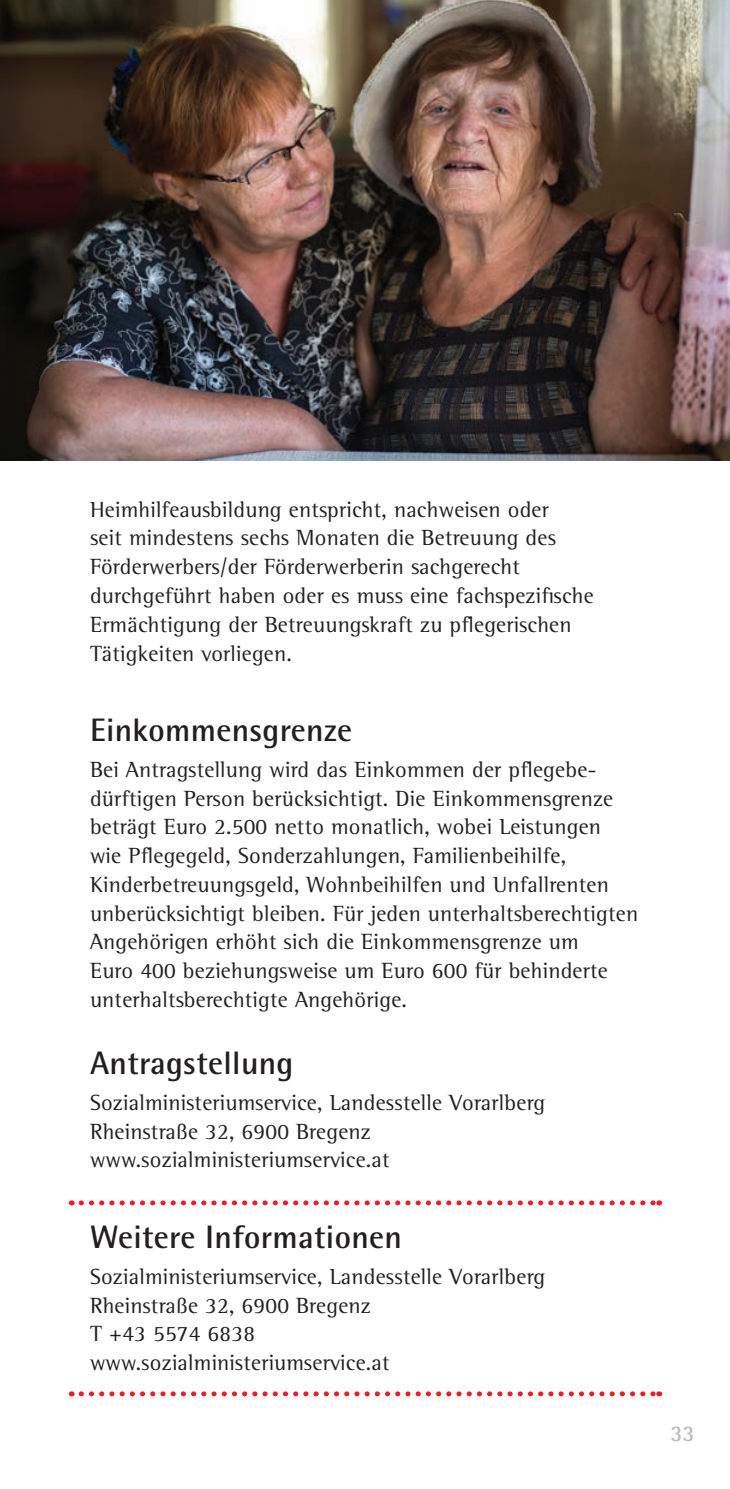
<style>
.page{position:relative;width:730px;height:1489px;background:#fff}
.page>*{position:absolute;margin:0;border:0;box-sizing:border-box;transform-origin:0 0}
.Überschrift_2_-_Absatzlinie_darüber{font:700 32.5px "Rotis Semi Sans Pro";letter-spacing:.01em;color:#231f20}
.Fließtext{font:700 32.5px "Rotis Semi Sans Pro";letter-spacing:.01em;color:#231f20}
.Überschrift_2{font:700 32.5px "Rotis Semi Sans Pro";letter-spacing:.01em;color:#231f20}
.Fließtext-2{font:22.5px/28.8px "Rotis Semi Serif Pro";letter-spacing:.01em;color:#231f20}
.Fließtext_Absatzlinie_darunter{font:22.5px/28.8px "Rotis Semi Serif Pro";letter-spacing:.01em;color:#231f20}
.t1{font:700 22.5px "Rotis Semi Sans Pro";color:#bcbdc0}
</style>
<div class="page">
<svg style="left:81px;top:1200px;width:579px;height:5px"></svg>
<svg style="left:81px;top:1391px;width:579px;height:5px"></svg>
<img style="left:0;top:0;width:730px;height:461px">
<p class="Fließtext-2" style="left:90px;top:494px;width:505px">Heimhilfeausbildung entspricht, nachweisen oder<br>seit mindestens sechs Monaten die Betreuung des Förderwerbers/der Förderwerberin sachgerecht durchgeführt haben oder es muss eine fachspezifische Ermächtigung der Betreuungskraft zu pflegerischen Tätigkeiten vorliegen.</p>
<p class="Fließtext" style="left:90px;top:710px;width:264px">Einkommensgrenze</p>
<p class="Fließtext-2" style="left:90px;top:754px;width:550px">Bei Antragstellung wird das Einkommen der pflegebe&shy;dürftigen Person berücksichtigt. Die Einkommensgrenze beträgt Euro 2.500 netto monatlich, wobei Leistungen<br>wie Pflegegeld, Sonderzahlungen, Familienbeihilfe, Kinderbetreuungsgeld, Wohnbeihilfen und Unfallrenten unberücksichtigt bleiben. Für jeden unterhaltsberechtigten Angehörigen erhöht sich die Einkommensgrenze um<br>Euro 400 beziehungsweise um Euro 600 für behinderte unterhaltsberechtigte Angehörige.</p>
<p class="Überschrift_2" style="left:90px;top:1043px;width:205px">Antragstellung</p>
<p class="Fließtext-2" style="left:90px;top:1087px;width:457px">Sozialministeriumservice, Landesstelle Vorarlberg<br>Rheinstraße 32, 6900 Bregenz www.sozialministeriumservice.at</p>
<p class="Überschrift_2_-_Absatzlinie_darüber" style="left:90px;top:1216px;width:313px">Weitere Informationen</p>
<p class="Fließtext-2" style="left:90px;top:1261px;width:457px">Sozialministeriumservice, Landesstelle Vorarlberg<br>Rheinstraße 32, 6900 Bregenz</p>
<p class="Fließtext_Absatzlinie_darunter" style="left:90px;top:1319px;width:301px">T +43 5574 6838 www.sozialministeriumservice.at</p>
<p class="t1" style="left:670px;top:1419px;width:26px">33</p>
</div>
